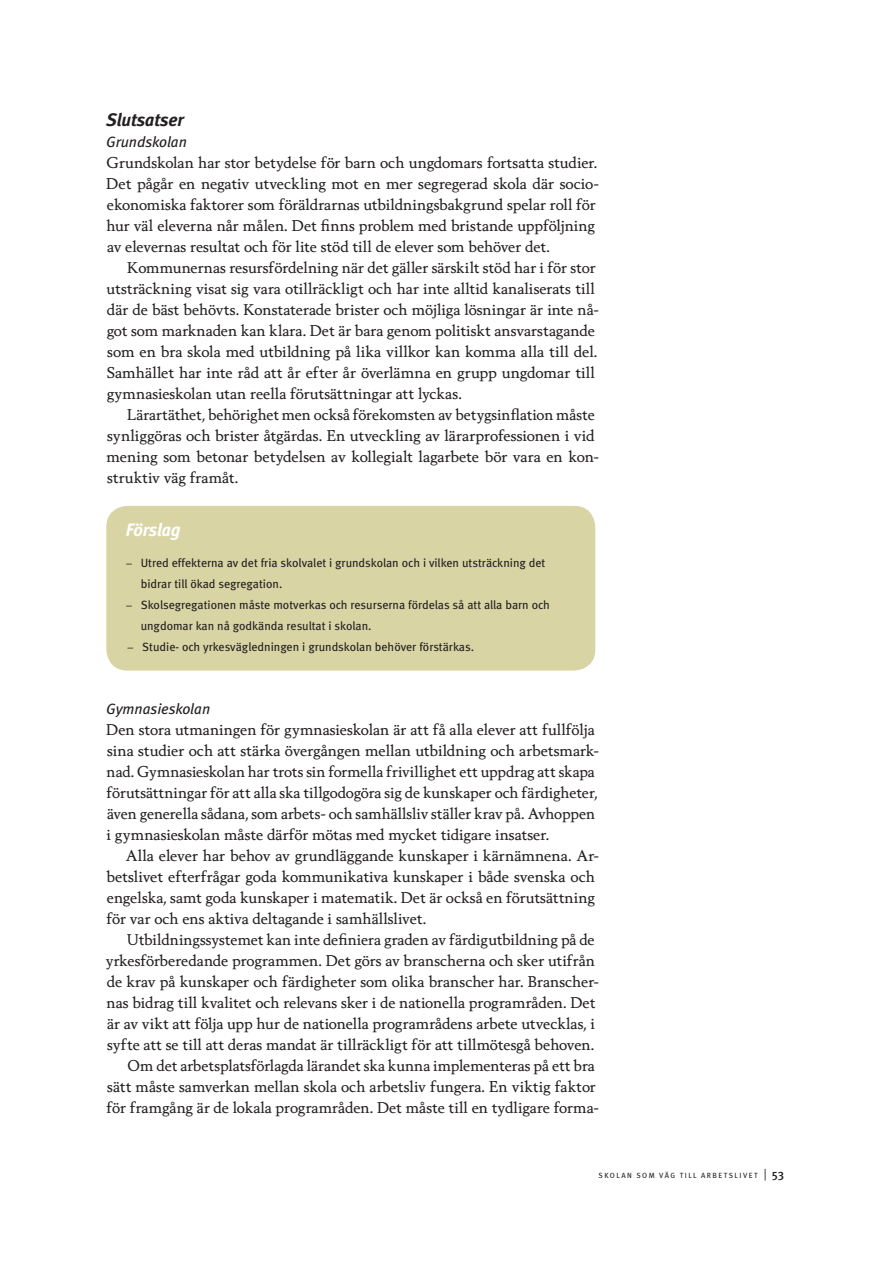
<style>
.page{position:relative;width:893px;height:1263px;background:#fff}
.page>*{position:absolute;margin:0;border:0;box-sizing:border-box;transform-origin:0 0}
.t1{font:italic 700 18px "Meta";color:#231f20}
.t2{font:italic 700 18px "Meta";letter-spacing:-.015em;color:#fff}
.t3{font:15px/21px "Berling Nova Text Pro";color:#231f20}
.t4{font:italic 15px "Meta";color:#231f20}
.t5{font:12px/21px "Meta";color:#231f20}
.t6{font:7.5px "Meta";letter-spacing:.2em;color:#231f20}
.s1{font-family:"Berling Nova Text Pro"}
.s2{font-family:"Meta Normal";font-size:12px}
.s3{font-weight:500;font-size:12px}
</style>
<div class="page">
<div style="left:106px;top:506px;width:489px;height:165px;background:#d9d4a4;border-radius:21px"></div>
<p class="t1" style="left:106px;top:109px;width:80px">Slutsatser</p>
<p class="t4" style="left:106px;top:133px;width:82px">Grundskolan</p>
<p class="t3" style="left:106px;top:152px;width:494px">Grundskolan har stor betydelse för barn och ungdomars fortsatta studier.<br>Det pågår en negativ utveckling mot en mer segregerad skola där socio&shy;ekonomiska faktorer som föräldrarnas utbildningsbakgrund spelar roll för hur väl eleverna når målen. Det finns problem med bristande uppföljning av elevernas resultat och för lite stöd till de elever som behöver det.</p>
<p class="t3" style="left:107px;top:257px;width:494px;text-indent:21px">Kommunernas resursfördelning när det gäller särskilt stöd har i för stor utsträckning visat sig vara otillräckligt och har inte alltid kanaliserats till där de bäst behövts. Konstaterade brister och möjliga lösningar är inte nå&shy;got som marknaden kan klara. Det är bara genom politiskt ansvarstagande som en bra skola med utbildning på lika villkor kan komma alla till del.<br>Samhället har inte råd att år efter år överlämna en grupp ungdomar till gymnasieskolan utan reella förutsättningar att lyckas.</p>
<p class="t3" style="left:107px;top:404px;width:494px;text-indent:21px">Lärartäthet, behörighet men också förekomsten av betygsinflation måste synliggöras och brister åtgärdas. En utveckling av lärarprofessionen i vid mening som betonar betydelsen av kollegialt lagarbete bör vara en kon&shy;struktiv väg framåt.</p>
<p class="t2" style="left:126px;top:519px;width:56px">Förslag</p>
<p class="t5" style="left:141px;top:552px;width:406px;text-indent:-15px"><span class="s1">–</span> Utred effekterna av det fria skolvalet i grundskolan och i vilken utsträckning det bidrar till ökad segregation.</p>
<p class="t5" style="left:141px;top:594px;width:411px;text-indent:-15px"><span class="s1">–</span> Skolsegregationen måste motverkas och resurserna fördelas så att alla barn och ungdomar kan nå godkända resultat i skolan.</p>
<p class="t5" style="left:127px;top:636px;width:348px"><span class="s1">–</span> Studie- och yrkesvägledningen i grundskolan behöver förstärkas.</p>
<p class="t4" style="left:106px;top:700px;width:106px">Gymnasieskolan</p>
<p class="t3" style="left:106px;top:719px;width:494px">Den stora utmaningen för gymnasieskolan är att få alla elever att fullfölja sina studier och att stärka övergången mellan utbildning och arbetsmark&shy;nad. Gymnasieskolan har trots sin formella frivillighet ett uppdrag att skapa förutsättningar för att alla ska tillgodogöra sig de kunskaper och färdigheter, även generella sådana, som arbets- och samhällsliv ställer krav på. Avhoppen i gymnasieskolan måste därför mötas med mycket tidigare insatser.</p>
<p class="t3" style="left:106px;top:845px;width:494px;text-indent:19px">Alla elever har behov av grundläggande kunskaper i kärnämnena. Ar&shy;betslivet efterfrågar goda kommunikativa kunskaper i både svenska och engelska, samt goda kunskaper i matematik. Det är också en förutsättning för var och ens aktiva deltagande i samhällslivet.</p>
<p class="t3" style="left:127px;top:929px;width:469px">Utbildningssystemet kan inte definiera graden av färdigutbildning på de</p>
<p class="t3" style="left:106px;top:950px;width:491px">yrkesförberedande programmen. Det görs av branscherna och sker utifrån</p>
<p class="t3" style="left:107px;top:971px;width:494px">de krav på kunskaper och färdigheter som olika branscher har. Branscher-</p>
<p class="t3" style="left:107px;top:992px;width:490px">nas bidrag till kvalitet och relevans sker i de nationella programråden. Det</p>
<p class="t3" style="left:107px;top:1013px;width:490px">är av vikt att följa upp hur de nationella programrådens arbete utvecklas, i</p>
<p class="t3" style="left:107px;top:1034px;width:489px">syfte att se till att deras mandat är tillräckligt för att tillmötesgå behoven.</p>
<p class="t3" style="left:128px;top:1055px;width:469px">Om det arbetsplatsförlagda lärandet ska kunna implementeras på ett bra</p>
<p class="t3" style="left:107px;top:1076px;width:490px">sätt måste samverkan mellan skola och arbetsliv fungera. En viktig faktor</p>
<p class="t3" style="left:107px;top:1097px;width:494px">för framgång är de lokala programråden. Det måste till en tydligare forma-</p>
<p class="t6" style="left:598px;top:1171px;width:12px">Skol</p>
<p class="t6" style="left:621px;top:1171px;width:22px">an som</p>
<p class="t6" style="left:659px;top:1171px;width:26px">väg till</p>
<p class="t6" style="left:701px;top:1171px;width:29px">arb etsliv</p>
<p class="t6" style="left:749px;top:1171px;width:37px">et <span class="s2">|</span><span class="s3">53</span></p>
</div>
